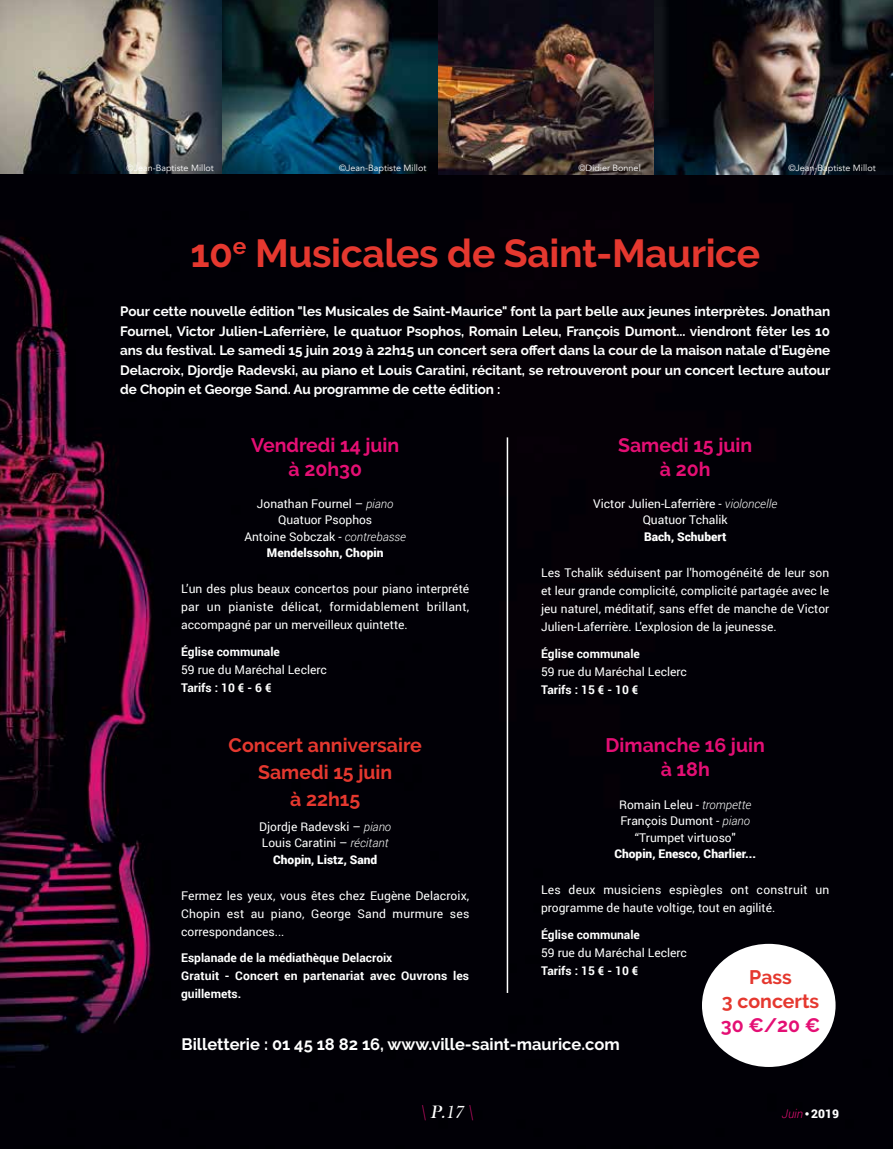
<style>
.page{position:relative;width:893px;height:1149px;background:#fff}
.page>*{position:absolute;margin:0;border:0;box-sizing:border-box;transform-origin:0 0}
.t1{font:700 39px "Raleway";letter-spacing:-.01em;color:#e5382f}
.t2{font:700 19.5px/24px "Raleway";color:#e40f74;text-align:center}
.t3{font:700 19.5px/27px "Raleway";color:#e5382f;text-align:center}
.t4{font:italic 18.45px "Bask Old Face";color:#fff}
.t5{font:700 16.5px "Raleway";color:#fff}
.t6{font:700 13.5px/19.5px "Raleway";letter-spacing:-.005em;color:#fff;text-align:justify}
.t7{font:12px/16.5px "Roboto";color:#fff;text-align:center}
.t8{font:700 12px/18px "Roboto";color:#fff}
.t9{font:12px/18px "Roboto";letter-spacing:.02em;color:#fff}
.t10{font:900 12px "Roboto";color:#fff}
.t11{font:italic 300 12px "Roboto";color:#e40f74}
.t12{font:9px "Avenir";color:#fff}
.s1{font-weight:300;font-style:italic}
.s2{font-weight:900}
.s3{color:#e40f74}
.s4{font-family:"Bask Old Face";font-weight:400;font-style:normal;color:#fff}
.s5{font-weight:900;font-style:normal;color:#fff}
</style>
<div class="page">
<div style="left:0;top:174px;width:893px;height:974px;background:#010006"></div>
<img style="left:0;top:0;width:222px;height:174px">
<img style="left:222px;top:0;width:671px;height:175px">
<div style="left:702px;top:943px;width:134px;height:123px;background:#fff;border-radius:50%"></div>
<hr style="left:507px;top:437px;width:1px;height:555px;background:#fff">
<p class="t12" style="left:126px;top:162px;width:89px">©Jean-Baptiste Millot</p>
<p class="t12" style="left:339px;top:162px;width:89px">©Jean-Baptiste Millot</p>
<p class="t12" style="left:578px;top:162px;width:64px">©Didier Bonnel</p>
<p class="t12" style="left:788px;top:162px;width:89px">©Jean-Baptiste Millot</p>
<h1 class="t1" style="left:190px;top:231px;width:571px">10<sup>e</sup> Musicales de Saint-Maurice</h1>
<p class="t6" style="left:120px;top:302px;width:712px">Pour cette nouvelle édition "les Musicales de Saint-Maurice" font la part belle aux jeunes interprètes. Jonathan Fournel, Victor Julien-Laferrière, le quatuor Psophos, Romain Leleu, François Dumont... viendront fêter les 10 ans du festival. Le samedi 15 juin 2019 à 22h15 un concert sera offert dans la cour de la maison natale d'Eugène Delacroix, Djordje Radevski, au piano et Louis Caratini, récitant, se retrouveront pour un concert lecture autour de Chopin et George Sand. Au programme de cette édition :</p>
<h2 class="t2" style="left:251px;top:433px;width:150px">Vendredi 14 juin à 20h30</h2>
<p class="t7" style="left:244px;top:494px;width:163px">Jonathan Fournel – <span class="s1">piano<br></span>Quatuor Psophos<br>Antoine Sobczak - <span class="s1">contrebasse<br></span><span class="s2">Mendelssohn, Chopin</span></p>
<p class="t7" style="left:181px;top:579px;width:290px;line-height:18px;text-align:justify">L’un des plus beaux concertos pour piano interprété par un pianiste délicat, formidablement brillant, accompagné par un merveilleux quintette.</p>
<p class="t8" style="left:181px;top:642px;width:100px">Église communale</p>
<p class="t7" style="left:181px;top:660px;width:147px">59 rue du Maréchal Leclerc</p>
<p class="t8" style="left:181px;top:678px;width:92px">Tarifs : 10 € - 6 €</p>
<h2 class="t3" style="left:229px;top:731px;width:195px">Concert anniversaire<br>Samedi 15 juin<br>à 22h15</h2>
<p class="t7" style="left:259px;top:817px;width:133px">Djordje Radevski – <span class="s1">piano<br></span>Louis Caratini – <span class="s1">récitant<br></span><span class="s2">Chopin, Listz, Sand</span></p>
<p class="t7" style="left:181px;top:885px;width:290px;line-height:18px;text-align:justify">Fermez les yeux, vous êtes chez Eugène Delacroix, Chopin est au piano, George Sand murmure ses correspondances...</p>
<p class="t8" style="left:181px;top:948px;width:290px">Esplanade de la médiathèque Delacroix<br>Gratuit - Concert en partenariat avec Ouvrons les guillemets.</p>
<h2 class="t2" style="left:618px;top:433px;width:136px">Samedi 15 juin à 20h</h2>
<p class="t7" style="left:593px;top:494px;width:185px">Victor Julien-Laferrière - <span class="s1">violoncelle<br></span>Quatuor Tchalik</p>
<p class="t10" style="left:644px;top:528px;width:84px">Bach, Schubert</p>
<p class="t7" style="left:541px;top:563px;width:290px;line-height:18px;text-align:justify">Les Tchalik séduisent par l'homogénéité de leur son et leur grande complicité, complicité partagée avec le jeu naturel, méditatif, sans effet de manche de Victor Julien-Laferrière. L'explosion de la jeunesse.</p>
<p class="t8" style="left:541px;top:643px;width:100px">Église communale</p>
<p class="t7" style="left:541px;top:662px;width:147px">59 rue du Maréchal Leclerc</p>
<p class="t8" style="left:541px;top:679px;width:99px">Tarifs : 15 € - 10 €</p>
<h2 class="t2" style="left:606px;top:733px;width:161px">Dimanche 16 juin à 18h</h2>
<p class="t7" style="left:619px;top:795px;width:134px">Romain Leleu - <span class="s1">trompette<br></span>François Dumont - <span class="s1">piano </span>“Trumpet virtuoso"</p>
<p class="t10" style="left:614px;top:845px;width:143px">Chopin, Enesco, Charlier...</p>
<p class="t9" style="left:541px;top:880px;width:290px">Les deux musiciens espiègles ont construit un programme de haute voltige, tout en agilité.</p>
<p class="t8" style="left:541px;top:924px;width:100px">Église communale</p>
<p class="t7" style="left:541px;top:943px;width:147px">59 rue du Maréchal Leclerc</p>
<p class="t8" style="left:541px;top:960px;width:99px">Tarifs : 15 € - 10 €</p>
<h2 class="t3" style="left:722px;top:965px;width:99px;line-height:23.7px">Pass<br>3 concerts</h2>
<h2 class="t2" style="left:721px;top:1012px;width:101px">30 €/20 €</h2>
<h3 class="t5" style="left:182px;top:1034px;width:440px">Billetterie : 01 45 18 82 16, www.ville-saint-maurice.com</h3>
<h3 class="t4" style="left:420px;top:1101px;width:54px"><span class="s3">\</span> P.17 <span class="s3">\</span></h3>
<p class="t11" style="left:782px;top:1104px;width:59px">Juin<span class="s4">•</span><span class="s5">2019</span></p>
</div>
